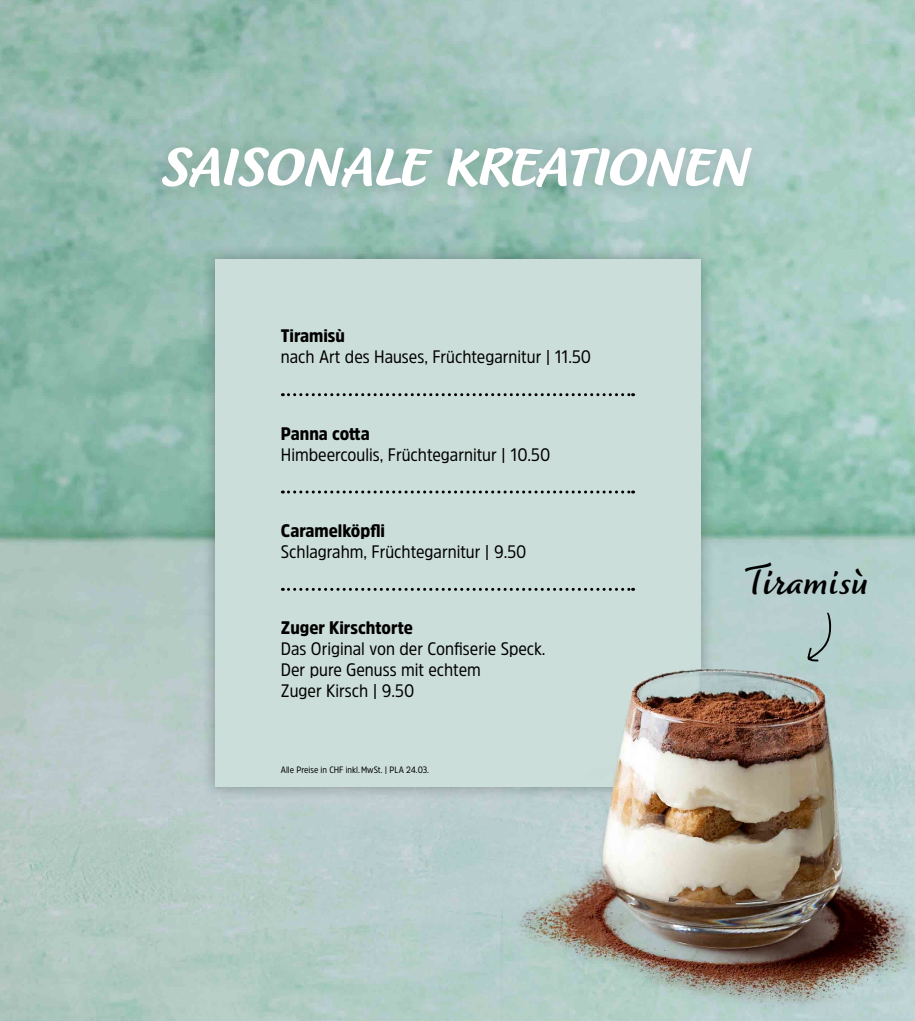
<style>
.page{position:relative;width:915px;height:1021px;background:#fff}
.page>*{position:absolute;margin:0;border:0;box-sizing:border-box;transform-origin:0 0}
.t1{font:900 78px "Dolce";letter-spacing:-.03em;color:#fff}
.t2{font:700 45px "Dolce";color:#000}
.t3{font:18px/21px "Amsi Pro Narw";color:#000}
.t4{font:900 18px "Amsi Pro Narw";color:#000}
.t5{font:9.15px "Amsi Pro Narw";color:#000}
</style>
<div class="page">
<img style="left:0;top:0;width:914px;height:1020px">
<div style="left:201px;top:245px;width:513px;height:556px;background:#000;opacity:.3"></div>
<div style="left:215px;top:259px;width:484px;height:528px;background:#ccded9"></div>
<svg style="left:282px;top:393px;width:351px;height:3px"></svg>
<svg style="left:282px;top:490px;width:351px;height:3px"></svg>
<svg style="left:282px;top:588px;width:351px;height:3px"></svg>
<div style="left:145px;top:129px;width:623px;height:76px;background:#000;opacity:.15"></div>
<svg style="left:807px;top:612px;width:24px;height:49px"></svg>
<svg style="left:637px;top:671px;width:62px;height:32px"></svg>
<h1 class="t1" style="left:162px;top:120px;width:592px">SAISONALE KREATIONEN</h1>
<p class="t4" style="left:281px;top:324px;width:66px">Tiramisù</p>
<p class="t3" style="left:281px;top:346px;width:312px">nach Art des Hauses, Früchtegarnitur | 11.50</p>
<p class="t4" style="left:281px;top:421px;width:90px">Panna cotta</p>
<p class="t3" style="left:281px;top:443px;width:271px">Himbeercoulis, Früchtegarnitur | 10.50</p>
<p class="t4" style="left:281px;top:518px;width:106px">Caramelköpfli</p>
<p class="t3" style="left:281px;top:541px;width:247px">Schlagrahm, Früchtegarnitur | 9.50</p>
<p class="t4" style="left:281px;top:615px;width:134px">Zuger Kirschtorte</p>
<p class="t3" style="left:281px;top:638px;width:266px">Das Original von der Confiserie Speck.<br>Der pure Genuss mit echtem<br>Zuger Kirsch | 9.50</p>
<p class="t5" style="left:281px;top:763px;width:150px">Alle Preise in CHF inkl.MwSt. | PLA 24.03.</p>
<h2 class="t2" style="left:746px;top:556px;width:123px">Tiramisù</h2>
</div>
